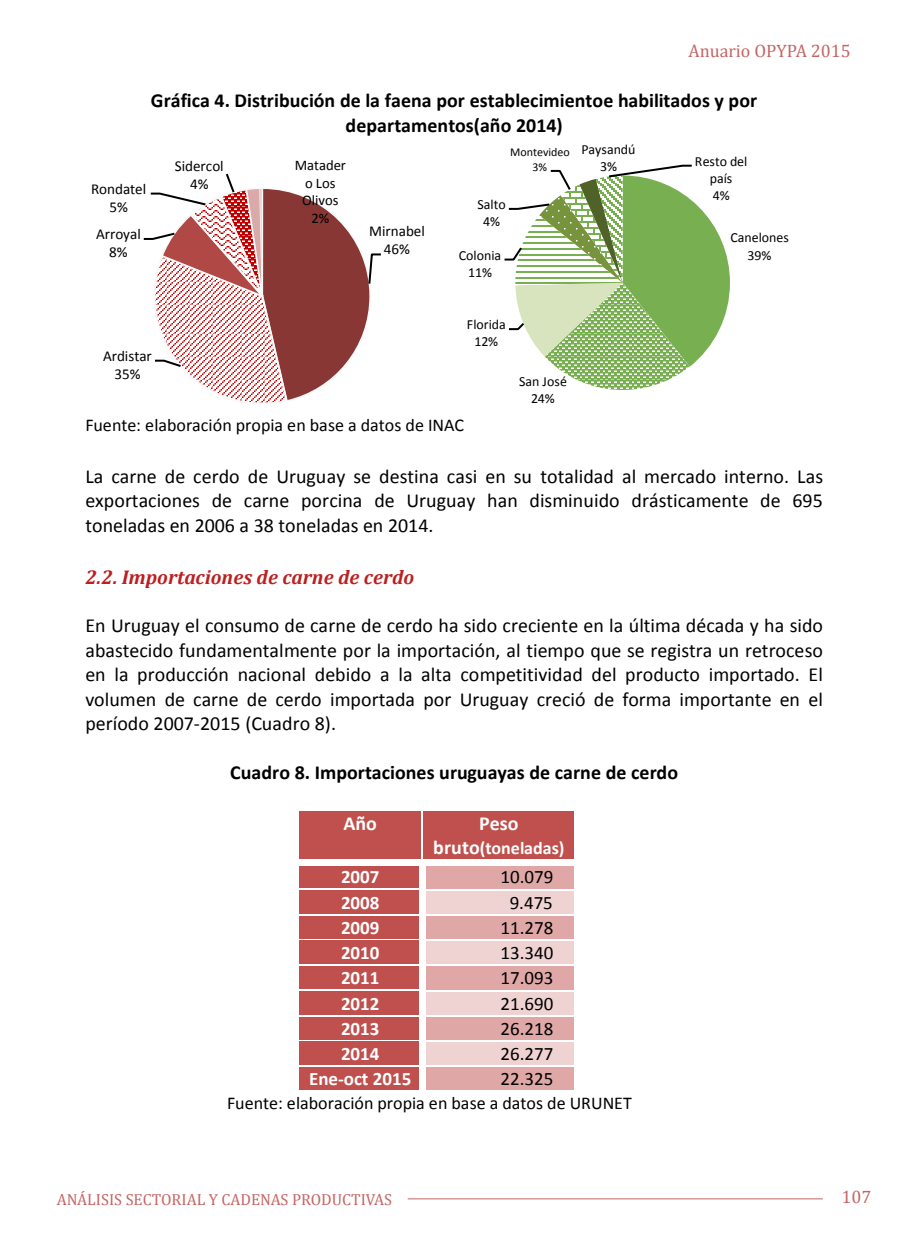
<style>
.page{position:relative;width:908px;height:1248px;background:#fff}
.page>*{position:absolute;margin:0;border:0;box-sizing:border-box;transform-origin:0 0}
.t1{font:20px/24.4px "Calibri";color:#000;text-align:justify}
.t2{font:700 20px/24.4px "Calibri";letter-spacing:.005em;color:#000;text-align:center}
.t3{font:italic 700 20px "Cambria";color:#be1e1e}
.t4{font:700 20px "Calibri";color:#fff}
.t5{font:19px "Calibri";color:#000}
.t6{font:700 19px "Calibri";color:#fff}
.t7{font:18px "Calibri";color:#000}
.t8{font:18px "Cambria";color:#c66464}
.t9{font:700 18px "Calibri";color:#fff}
.t10{font:16px "Cambria";color:#c66464}
.t11{font:15.2px/18.2px "Calibri";color:#000;text-align:center}
.t12{font:14.6px/17.8px "Calibri";color:#000;text-align:center}
.t13{font:14px/17px "Calibri";color:#000;text-align:center}
.t14{font:12px/14.6px "Calibri";color:#000;text-align:center}
.s1{font-size:20px}
</style>
<div class="page">
<hr style="left:407px;top:1198px;width:415px;height:1px;background:#c66464">
<div style="left:299px;top:810px;width:10px;height:24px;background:#c0504d"></div>
<div style="left:411px;top:810px;width:10px;height:24px;background:#c0504d"></div>
<div style="left:299px;top:834px;width:122px;height:25px;background:#c0504d"></div>
<div style="left:309px;top:810px;width:102px;height:24px;background:#c0504d"></div>
<div style="left:423px;top:810px;width:10px;height:49px;background:#c0504d"></div>
<div style="left:564px;top:810px;width:10px;height:49px;background:#c0504d"></div>
<div style="left:433px;top:810px;width:131px;height:24px;background:#c0504d"></div>
<div style="left:433px;top:834px;width:131px;height:25px;background:#c0504d"></div>
<div style="left:299px;top:865px;width:10px;height:23px;background:#c0504d"></div>
<div style="left:411px;top:865px;width:8px;height:23px;background:#c0504d"></div>
<div style="left:309px;top:865px;width:102px;height:23px;background:#c0504d"></div>
<div style="left:423px;top:865px;width:10px;height:23px;background:#dfa7a6"></div>
<div style="left:564px;top:865px;width:10px;height:23px;background:#dfa7a6"></div>
<div style="left:433px;top:865px;width:131px;height:23px;background:#dfa7a6"></div>
<div style="left:419px;top:865px;width:6px;height:23px;background:#fff"></div>
<div style="left:299px;top:890px;width:10px;height:23px;background:#c0504d"></div>
<div style="left:411px;top:890px;width:8px;height:23px;background:#c0504d"></div>
<div style="left:309px;top:890px;width:102px;height:23px;background:#c0504d"></div>
<div style="left:423px;top:890px;width:10px;height:23px;background:#efd3d2"></div>
<div style="left:564px;top:890px;width:10px;height:23px;background:#efd3d2"></div>
<div style="left:433px;top:890px;width:131px;height:23px;background:#efd3d2"></div>
<div style="left:419px;top:890px;width:6px;height:23px;background:#fff"></div>
<div style="left:299px;top:915px;width:10px;height:24px;background:#c0504d"></div>
<div style="left:411px;top:915px;width:8px;height:24px;background:#c0504d"></div>
<div style="left:309px;top:915px;width:102px;height:24px;background:#c0504d"></div>
<div style="left:423px;top:915px;width:10px;height:24px;background:#dfa7a6"></div>
<div style="left:564px;top:915px;width:10px;height:24px;background:#dfa7a6"></div>
<div style="left:433px;top:915px;width:131px;height:24px;background:#dfa7a6"></div>
<div style="left:419px;top:915px;width:6px;height:24px;background:#fff"></div>
<div style="left:299px;top:941px;width:10px;height:23px;background:#c0504d"></div>
<div style="left:411px;top:941px;width:8px;height:23px;background:#c0504d"></div>
<div style="left:309px;top:941px;width:102px;height:23px;background:#c0504d"></div>
<div style="left:423px;top:941px;width:10px;height:23px;background:#efd3d2"></div>
<div style="left:564px;top:941px;width:10px;height:23px;background:#efd3d2"></div>
<div style="left:433px;top:941px;width:131px;height:23px;background:#efd3d2"></div>
<hr style="left:299px;top:940px;width:120px;height:1px;background:#c0504d">
<div style="left:419px;top:941px;width:6px;height:23px;background:#fff"></div>
<div style="left:299px;top:966px;width:10px;height:23px;background:#c0504d"></div>
<div style="left:411px;top:966px;width:8px;height:23px;background:#c0504d"></div>
<div style="left:309px;top:966px;width:102px;height:23px;background:#c0504d"></div>
<div style="left:423px;top:966px;width:10px;height:23px;background:#dfa7a6"></div>
<div style="left:564px;top:966px;width:10px;height:23px;background:#dfa7a6"></div>
<div style="left:433px;top:966px;width:131px;height:23px;background:#dfa7a6"></div>
<div style="left:419px;top:966px;width:6px;height:23px;background:#fff"></div>
<div style="left:299px;top:991px;width:10px;height:23px;background:#c0504d"></div>
<div style="left:411px;top:991px;width:8px;height:23px;background:#c0504d"></div>
<div style="left:309px;top:991px;width:102px;height:23px;background:#c0504d"></div>
<div style="left:423px;top:991px;width:10px;height:23px;background:#efd3d2"></div>
<div style="left:564px;top:991px;width:10px;height:23px;background:#efd3d2"></div>
<div style="left:433px;top:991px;width:131px;height:23px;background:#efd3d2"></div>
<hr style="left:299px;top:990px;width:120px;height:1px;background:#c0504d">
<div style="left:419px;top:991px;width:6px;height:23px;background:#fff"></div>
<div style="left:299px;top:1016px;width:10px;height:23px;background:#c0504d"></div>
<div style="left:411px;top:1016px;width:8px;height:23px;background:#c0504d"></div>
<div style="left:309px;top:1016px;width:102px;height:23px;background:#c0504d"></div>
<div style="left:423px;top:1016px;width:10px;height:23px;background:#dfa7a6"></div>
<div style="left:564px;top:1016px;width:10px;height:23px;background:#dfa7a6"></div>
<div style="left:433px;top:1016px;width:131px;height:23px;background:#dfa7a6"></div>
<div style="left:419px;top:1016px;width:6px;height:23px;background:#fff"></div>
<div style="left:299px;top:1041px;width:10px;height:23px;background:#c0504d"></div>
<div style="left:411px;top:1041px;width:8px;height:23px;background:#c0504d"></div>
<div style="left:309px;top:1041px;width:102px;height:23px;background:#c0504d"></div>
<div style="left:423px;top:1041px;width:10px;height:23px;background:#efd3d2"></div>
<div style="left:564px;top:1041px;width:10px;height:23px;background:#efd3d2"></div>
<div style="left:433px;top:1041px;width:131px;height:23px;background:#efd3d2"></div>
<div style="left:419px;top:1041px;width:6px;height:23px;background:#fff"></div>
<div style="left:299px;top:1067px;width:10px;height:23px;background:#c0504d"></div>
<div style="left:411px;top:1067px;width:8px;height:23px;background:#c0504d"></div>
<div style="left:309px;top:1067px;width:102px;height:23px;background:#c0504d"></div>
<div style="left:423px;top:1067px;width:10px;height:23px;background:#dfa7a6"></div>
<div style="left:564px;top:1067px;width:10px;height:23px;background:#dfa7a6"></div>
<div style="left:433px;top:1067px;width:131px;height:23px;background:#dfa7a6"></div>
<div style="left:419px;top:1066px;width:6px;height:24px;background:#fff"></div>
<svg style="left:143px;top:173px;width:238px;height:230px"></svg>
<svg style="left:504px;top:164px;width:225px;height:226px"></svg>
<p class="t8" style="left:688px;top:40px;width:164px">Anuario OPYPA 2015</p>
<p class="t2" style="left:151px;top:87px;width:607px">Gráfica 4. Distribución de la faena por establecimientoe habilitados y por departamentos(año 2014)</p>
<p class="t11" style="left:91px;top:179px;width:57px">Rondatel<br>5%</p>
<p class="t11" style="left:96px;top:224px;width:46px">Arroyal<br>8%</p>
<p class="t11" style="left:175px;top:156px;width:50px">Sidercol<br>4%</p>
<p class="t12" style="left:294px;top:155px;width:53px">Matader o Los<br>Olivos<br>2%</p>
<p class="t11" style="left:369px;top:221px;width:57px">Mirnabel<br>46%</p>
<p class="t11" style="left:103px;top:346px;width:50px">Ardistar<br>35%</p>
<p class="t14" style="left:510px;top:144px;width:61px">Montevideo<br>3%</p>
<p class="t13" style="left:581px;top:140px;width:56px">Paysandú<br>3%</p>
<p class="t13" style="left:477px;top:195px;width:30px">Salto<br>4%</p>
<p class="t13" style="left:458px;top:246px;width:44px">Colonia<br>11%</p>
<p class="t13" style="left:466px;top:315px;width:40px">Florida<br>12%</p>
<p class="t13" style="left:518px;top:372px;width:49px">San José<br>24%</p>
<p class="t13" style="left:694px;top:152px;width:54px">Resto del país<br>4%</p>
<p class="t13" style="left:730px;top:229px;width:60px">Canelones<br>39%</p>
<p class="t7" style="left:85px;top:414px;width:380px">Fuente: elaboración propia en base a datos de INAC</p>
<p class="t1" style="left:85px;top:463px;width:739px">La carne de cerdo de Uruguay se destina casi en su totalidad al mercado interno. Las exportaciones de carne porcina de Uruguay han disminuido drásticamente de 695 toneladas en 2006 a 38 toneladas en 2014.</p>
<p class="t3" style="left:85px;top:565px;width:330px">2.2. Importaciones de carne de cerdo</p>
<p class="t1" style="left:85px;top:612px;width:739px">En Uruguay el consumo de carne de cerdo ha sido creciente en la última década y ha sido abastecido fundamentalmente por la importación, al tiempo que se registra un retroceso en la producción nacional debido a la alta competitividad del producto importado. El volumen de carne de cerdo importada por Uruguay creció de forma importante en el período 2007-2015 (Cuadro 8).</p>
<p class="t2" style="left:230px;top:759px;width:449px">Cuadro 8. Importaciones uruguayas de carne de cerdo</p>
<p class="t4" style="left:343px;top:810px;width:35px">Año</p>
<p class="t4" style="left:479px;top:810px;width:41px">Peso</p>
<p class="t9" style="left:433px;top:836px;width:133px"><span class="s1">bruto</span>(toneladas)</p>
<p class="t6" style="left:341px;top:865px;width:40px">2007</p>
<p class="t5" style="left:500px;top:865px;width:54px">10.079</p>
<p class="t6" style="left:341px;top:890px;width:40px">2008</p>
<p class="t5" style="left:509px;top:890px;width:45px">9.475</p>
<p class="t6" style="left:341px;top:915px;width:40px">2009</p>
<p class="t5" style="left:500px;top:915px;width:54px">11.278</p>
<p class="t6" style="left:341px;top:940px;width:40px">2010</p>
<p class="t5" style="left:500px;top:940px;width:54px">13.340</p>
<p class="t6" style="left:341px;top:966px;width:40px">2011</p>
<p class="t5" style="left:500px;top:966px;width:54px">17.093</p>
<p class="t6" style="left:341px;top:991px;width:40px">2012</p>
<p class="t5" style="left:500px;top:991px;width:54px">21.690</p>
<p class="t6" style="left:341px;top:1016px;width:40px">2013</p>
<p class="t5" style="left:500px;top:1016px;width:54px">26.218</p>
<p class="t6" style="left:341px;top:1041px;width:40px">2014</p>
<p class="t5" style="left:500px;top:1041px;width:54px">26.277</p>
<p class="t6" style="left:309px;top:1066px;width:104px">Ene-oct 2015</p>
<p class="t5" style="left:500px;top:1066px;width:54px">22.325</p>
<p class="t7" style="left:227px;top:1092px;width:406px">Fuente: elaboración propia en base a datos de URUNET</p>
<p class="t10" style="left:57px;top:1189px;width:336px">ANÁLISIS SECTORIAL Y CADENAS PRODUCTIVAS</p>
<p class="t8" style="left:841px;top:1186px;width:31px">107</p>
</div>
